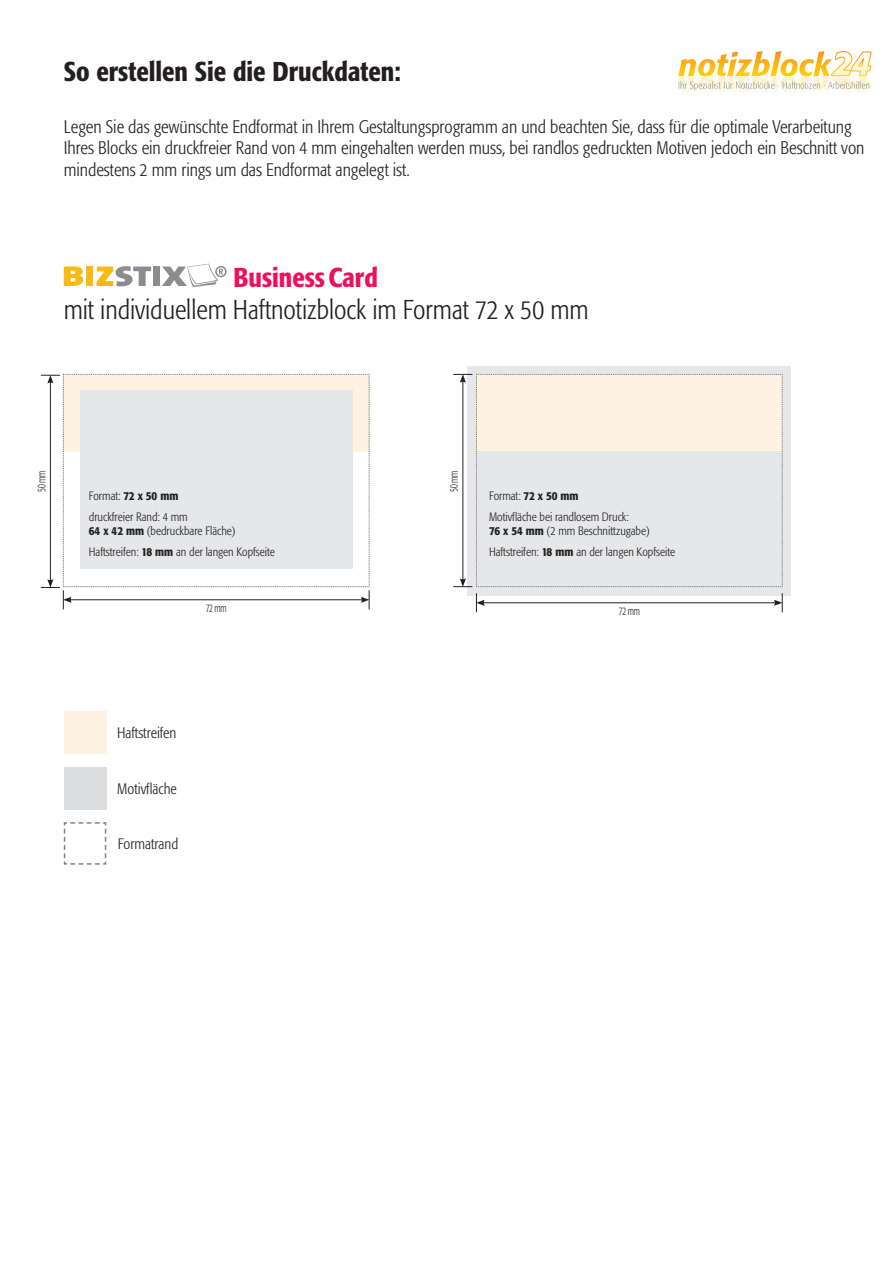
<style>
.page{position:relative;width:893px;height:1263px;background:#fff}
.page>*{position:absolute;margin:0;border:0;box-sizing:border-box;transform-origin:0 0}
.t1{font:300 condensed 27px "Formata";color:#231f20}
.t2{font:500 condensed 27px "Formata";color:#231f20}
.t3{font:500 condensed 27px "Formata";color:#ee1059}
.t4{font:300 condensed 18px/21.6px "Formata";color:#231f20}
.t5{font:300 condensed 15px "Formata";color:#231f20}
.t6{font:300 condensed 12px/20.9px "Formata";color:#231f20}
.t7{font:300 condensed 11.4px "Formata";letter-spacing:-.03em;color:#231f20;scale:.77 1}
.s1{font-weight:500}
</style>
<div class="page">
<svg style="left:678px;top:51px;width:194px;height:41px"></svg>
<div style="left:64px;top:711px;width:42px;height:43px;background:#fef2e3"></div>
<div style="left:64px;top:767px;width:42px;height:42px;background:#dbdcde"></div>
<svg style="left:63px;top:822px;width:44px;height:43px"></svg>
<svg style="left:41px;top:374px;width:329px;height:235px"></svg>
<div style="left:468px;top:366px;width:323px;height:229px;background:#e6e7e9"></div>
<svg style="left:453px;top:374px;width:330px;height:213px"></svg>
<hr style="left:482px;top:602px;width:294px;height:1px;background:#231f20">
<svg style="left:774px;top:593px;width:9px;height:19px"></svg>
<svg style="left:476px;top:593px;width:9px;height:19px"></svg>
<svg style="left:64px;top:266px;width:19px;height:20px"></svg>
<div style="left:86px;top:267px;width:7px;height:19px;background:#fcb814"></div>
<svg style="left:97px;top:266px;width:54px;height:20px"></svg>
<div style="left:153px;top:267px;width:7px;height:19px;background:#8a8c8f"></div>
<svg style="left:162px;top:264px;width:65px;height:23px"></svg>
<h1 class="t2" style="left:64px;top:55px;width:339px">So erstellen Sie die Druckdaten:</h1>
<p class="t4" style="left:64px;top:116px;width:802px">Legen Sie das gewünschte Endformat in Ihrem Gestaltungsprogramm an und beachten Sie, dass für die optimale Verarbeitung<br>Ihres Blocks ein druckfreier Rand von 4 mm eingehalten werden muss, bei randlos gedruckten Motiven jedoch ein Beschnitt von mindestens 2 mm rings um das Endformat angelegt ist.</p>
<h1 class="t3" style="left:233px;top:261px;width:146px">Business Card</h1>
<h1 class="t1" style="left:64px;top:294px;width:526px">mit individuellem Haftnotizblock im Format 72 x 50 mm</h1>
<p class="t7" style="left:35px;top:492px;width:29px;rotate:-90deg">50 mm</p>
<p class="t6" style="left:89px;top:486px;width:100px">Format: <span class="s1">72 x 50 mm </span>druckfreier Rand: 4 mm</p>
<p class="t6" style="left:89px;top:521px;width:188px"><span class="s1">64 x 42 mm</span> (bedruckbare Fläche)<br>Haftstreifen: <span class="s1">18 mm</span> an der langen Kopfseite</p>
<p class="t7" style="left:206px;top:601px;width:29px">72 mm</p>
<p class="t5" style="left:117px;top:725px;width:61px">Haftstreifen</p>
<p class="t5" style="left:117px;top:780px;width:61px">Motivfläche</p>
<p class="t5" style="left:118px;top:835px;width:62px">Formatrand</p>
<p class="t7" style="left:447px;top:492px;width:29px;rotate:-90deg">50 mm</p>
<p class="t6" style="left:489px;top:486px;width:141px">Format: <span class="s1">72 x 50 mm<br></span>Motivfläche bei randlosem Druck:</p>
<p class="t6" style="left:489px;top:521px;width:188px"><span class="s1">76 x 54 mm</span> (2 mm Beschnittzugabe)<br>Haftstreifen: <span class="s1">18 mm</span> an der langen Kopfseite</p>
<p class="t7" style="left:619px;top:604px;width:29px">72 mm</p>
</div>
